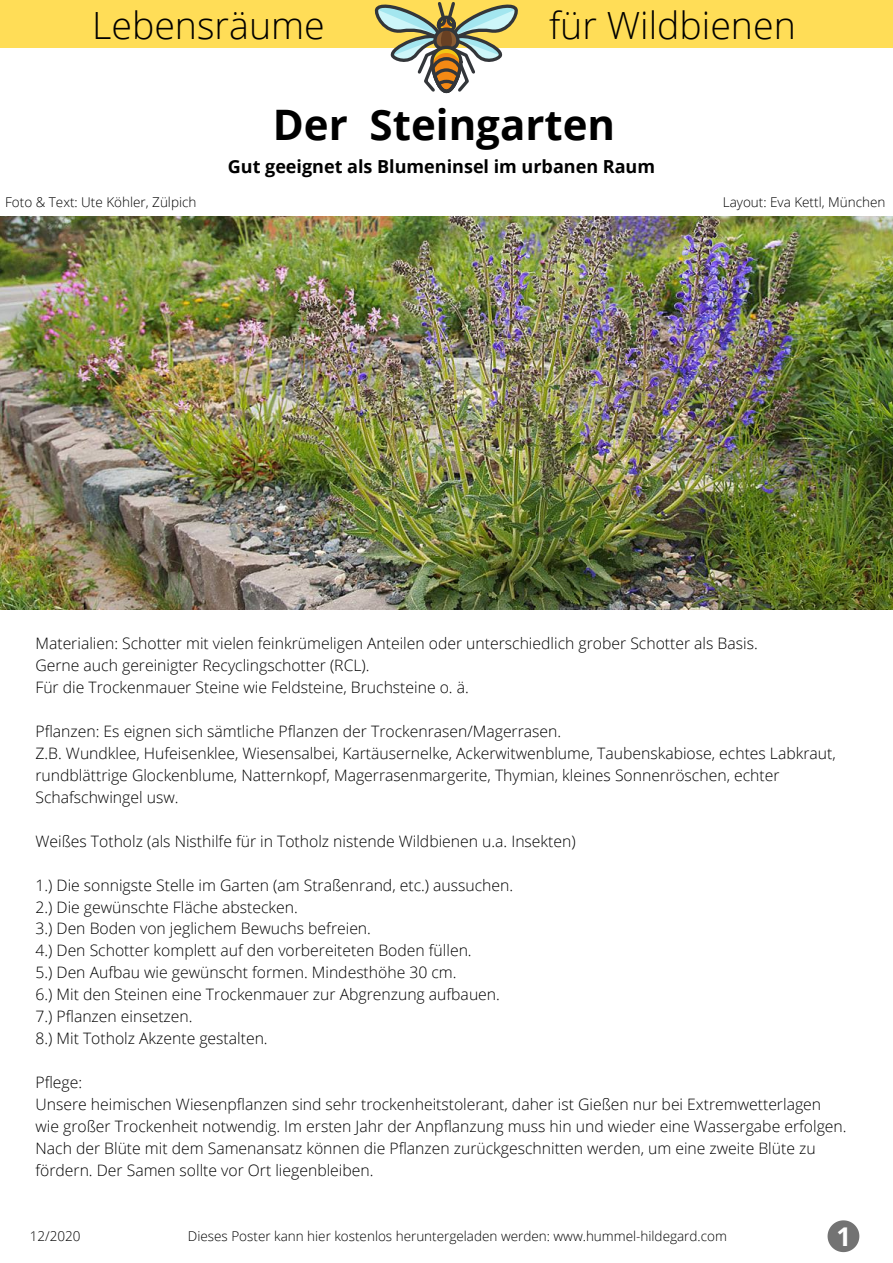
<style>
.page{position:relative;width:893px;height:1263px;background:#fff}
.page>*{position:absolute;margin:0;border:0;box-sizing:border-box;transform-origin:0 0}
.t1{font:700 42px "Open Sans";color:#000}
.t2{font:300 37.5px "Open Sans";color:#000}
.t3{font:700 25.8px "Open Sans";color:#fff}
.t4{font:700 18px "Open Sans";color:#000}
.t5{font:300 15.75px/22px "Open Sans";color:#000}
.t6{font:300 13.5px "Open Sans";color:#000}
</style>
<div class="page">
<img style="left:0;top:217px;width:893px;height:392px">
<div style="left:0;top:0;width:893px;height:47px;background:#ffdd57"></div>
<svg style="left:375px;top:2px;width:143px;height:91px"></svg>
<svg style="left:827px;top:1220px;width:32px;height:32px"></svg>
<p class="t2" style="left:92px;top:-1px;width:234px">Lebensräume</p>
<p class="t2" style="left:549px;top:-1px;width:248px">für Wildbienen</p>
<p class="t6" style="left:5px;top:192px;width:193px">Foto &amp; Text: Ute Köhler, Zülpich</p>
<p class="t1" style="left:273px;top:96px;width:344px">Der Steingarten</p>
<p class="t4" style="left:228px;top:153px;width:429px">Gut geeignet als Blumeninsel im urbanen Raum</p>
<p class="t6" style="left:723px;top:192px;width:164px">Layout: Eva Kettl, München</p>
<p class="t5" style="left:35px;top:632px;width:724px">Materialien: Schotter mit vielen feinkrümeligen Anteilen oder unterschiedlich grober Schotter als Basis.</p>
<p class="t5" style="left:35px;top:654px;width:335px">Gerne auch gereinigter Recyclingschotter (RCL).</p>
<p class="t5" style="left:35px;top:676px;width:435px">Für die Trockenmauer Steine wie Feldsteine, Bruchsteine o. ä.</p>
<p class="t5" style="left:35px;top:720px;width:527px">Pflanzen: Es eignen sich sämtliche Pflanzen der Trockenrasen/Magerrasen.</p>
<p class="t5" style="left:35px;top:742px;width:802px">Z.B. Wundklee, Hufeisenklee, Wiesensalbei, Kartäusernelke, Ackerwitwenblume, Taubenskabiose, echtes Labkraut, rundblättrige Glockenblume, Natternkopf, Magerrasenmargerite, Thymian, kleines Sonnenröschen, echter<br>Schafschwingel usw.</p>
<p class="t5" style="left:35px;top:829px;width:541px">Weißes Totholz (als Nisthilfe für in Totholz nistende Wildbienen u.a. Insekten)</p>
<p class="t5" style="left:35px;top:873px;width:479px">1.) Die sonnigste Stelle im Garten (am Straßenrand, etc.) aussuchen.</p>
<p class="t5" style="left:35px;top:895px;width:264px">2.) Die gewünschte Fläche abstecken.</p>
<p class="t5" style="left:35px;top:917px;width:337px">3.) Den Boden von jeglichem Bewuchs befreien.</p>
<p class="t5" style="left:35px;top:939px;width:438px">4.) Den Schotter komplett auf den vorbereiteten Boden füllen.</p>
<p class="t5" style="left:35px;top:961px;width:422px">5.) Den Aufbau wie gewünscht formen. Mindesthöhe 30 cm.</p>
<p class="t5" style="left:35px;top:983px;width:466px">6.) Mit den Steinen eine Trockenmauer zur Abgrenzung aufbauen.</p>
<p class="t5" style="left:35px;top:1005px;width:158px">7.) Pflanzen einsetzen.</p>
<p class="t5" style="left:35px;top:1027px;width:234px">8.) Mit Totholz Akzente gestalten.</p>
<p class="t5" style="left:35px;top:1071px;width:48px">Pflege:</p>
<p class="t5" style="left:35px;top:1093px;width:787px">Unsere heimischen Wiesenpflanzen sind sehr trockenheitstolerant, daher ist Gießen nur bei Extremwetterlagen</p>
<p class="t5" style="left:35px;top:1115px;width:812px">wie großer Trockenheit notwendig. Im ersten Jahr der Anpflanzung muss hin und wieder eine Wassergabe erfolgen.</p>
<p class="t5" style="left:35px;top:1137px;width:781px">Nach der Blüte mit dem Samenansatz können die Pflanzen zurückgeschnitten werden, um eine zweite Blüte zu fördern. Der Samen sollte vor Ort liegenbleiben.</p>
<p class="t6" style="left:30px;top:1227px;width:52px">12/2020</p>
<p class="t3" style="left:836px;top:1218px;width:16px">1</p>
<p class="t6" style="left:188px;top:1227px;width:540px">Dieses Poster kann hier kostenlos heruntergeladen werden: www.hummel-hildegard.com</p>
</div>
